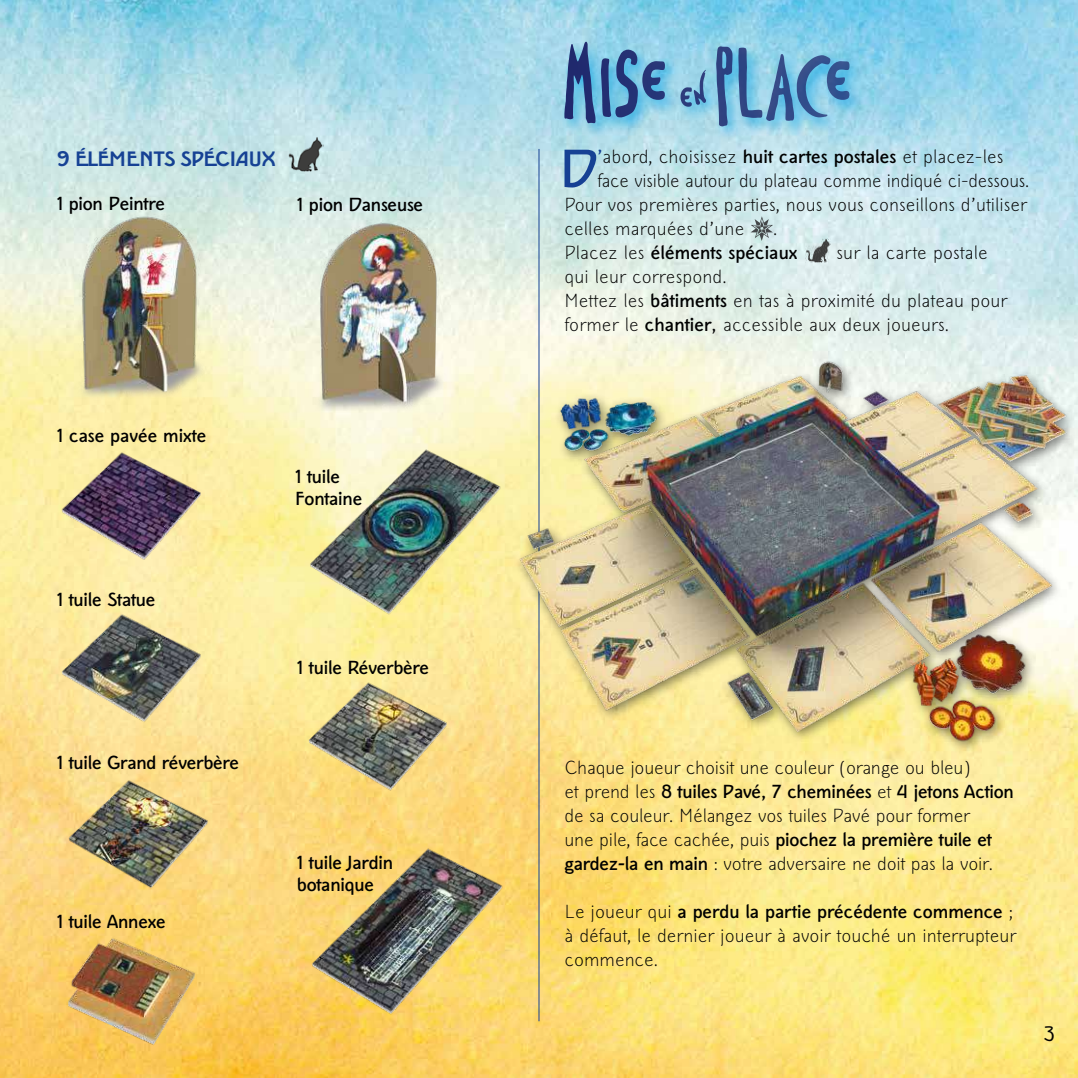
<style>
.page{position:relative;width:1078px;height:1078px;background:#fff}
.page>*{position:absolute;margin:0;border:0;box-sizing:border-box;transform-origin:0 0}
.t1{font:100px "Toulouse Lautrec Pierre Bonnard";color:#20286d}
.t2{font:700 56.4px "Ehpoque";color:#164194}
.t3{font:900 22px "Ehpoque";color:#164194}
.t4{font:22px "Ehpoque";color:#000}
.t5{font:300 20px/24px "Ehpoque";color:#000}
.t6{font:700 20px/22px "Ehpoque";letter-spacing:-.01em;color:#000}
.s1{font-size:50px}
.s2{font-weight:700;color:#164194}
.s3{font-weight:700}
.s4{font-weight:300}
.s5{font-weight:400}
</style>
<div class="page">
<img style="left:0;top:0;width:1077px;height:1077px">
<svg style="left:750px;top:216px;width:22px;height:25px"></svg>
<img style="left:805px;top:238px;width:25px;height:25px">
<img style="left:287px;top:136px;width:36px;height:36px">
<div style="left:559px;top:38px;width:306px;height:104px;background:#009fe3;opacity:.65"></div>
<img style="left:293px;top:441px;width:209px;height:175px">
<img style="left:295px;top:840px;width:209px;height:176px">
<img style="left:72px;top:209px;width:154px;height:194px">
<img style="left:299px;top:206px;width:161px;height:204px">
<hr style="left:0;top:752px;width:3px;height:325px;background:#000;opacity:.5">
<hr style="left:538px;top:149px;width:1px;height:409px;background:#164194">
<hr style="left:538px;top:588px;width:1px;height:432px;background:#164194">
<img style="left:49px;top:769px;width:183px;height:119px">
<img style="left:42px;top:442px;width:183px;height:132px">
<img style="left:42px;top:607px;width:183px;height:121px">
<img style="left:288px;top:678px;width:183px;height:121px">
<img style="left:49px;top:934px;width:161px;height:118px">
<img style="left:512px;top:354px;width:565px;height:394px">
<p class="t3" style="left:57px;top:147px;width:220px">9 ÉLÉMENTS SPÉCIAUX</p>
<p class="t6" style="left:57px;top:192px;width:110px">1 pion Peintre</p>
<p class="t6" style="left:297px;top:193px;width:128px">1 pion Danseuse</p>
<p class="t6" style="left:57px;top:424px;width:151px">1 case pavée mixte</p>
<p class="t6" style="left:57px;top:587px;width:100px">1 tuile Statue</p>
<p class="t6" style="left:57px;top:751px;width:184px">1 tuile Grand réverbère</p>
<p class="t6" style="left:57px;top:910px;width:111px">1 tuile Annexe</p>
<p class="t6" style="left:295px;top:465px;width:69px">1 tuile<br>Fontaine</p>
<p class="t6" style="left:297px;top:656px;width:134px">1 tuile Réverbère</p>
<p class="t6" style="left:297px;top:851px;width:98px">1 tuile Jardin botanique</p>
<h1 class="t1" style="left:561px;top:22px;width:291px">Mise <span class="s1">en</span>place</h1>
<h2 class="t2" style="left:559px;top:136px;width:39px">D</h2>
<p class="t5" style="left:597px;top:144px;width:407px"><span class="s2">’</span>abord, choisissez <span class="s3">huit cartes postales</span> et placez-les</p>
<p class="t5" style="left:597px;top:168px;width:433px">face visible autour du plateau comme indiqué ci-dessous.</p>
<p class="t5" style="left:564px;top:192px;width:464px">Pour vos premières parties, nous vous conseillons d’utiliser</p>
<p class="t5" style="left:564px;top:216px;width:181px">celles marquées d’une</p>
<p class="t6" style="left:564px;top:216px;width:234px;line-height:24px;text-indent:208px"><span class="s4">.<br>Placez les</span> éléments spéciaux</p>
<p class="t5" style="left:836px;top:240px;width:153px">sur la carte postale</p>
<p class="t5" style="left:564px;top:264px;width:444px">qui leur correspond.<br>Mettez les <span class="s3">bâtiments</span> en tas à proximité du plateau pour former le <span class="s3">chantier</span><span class="s5">,</span> accessible aux deux joueurs.</p>
<p class="t5" style="left:564px;top:755px;width:451px">Chaque joueur choisit une couleur (orange ou bleu)<br>et prend les <span class="s3">8 tuiles Pavé, 7 cheminées</span> et <span class="s3">4 jetons Action </span>de sa couleur. Mélangez vos tuiles Pavé pour former<br>une pile, face cachée, puis <span class="s3">piochez la première tuile et gardez-la en main</span> : votre adversaire ne doit pas la voir.</p>
<p class="t5" style="left:564px;top:899px;width:453px">Le joueur qui <span class="s3">a perdu la partie précédente commence</span> ; à défaut, le dernier joueur à avoir touché un interrupteur commence.</p>
<p class="t4" style="left:1043px;top:1020px;width:14px">3</p>
</div>
